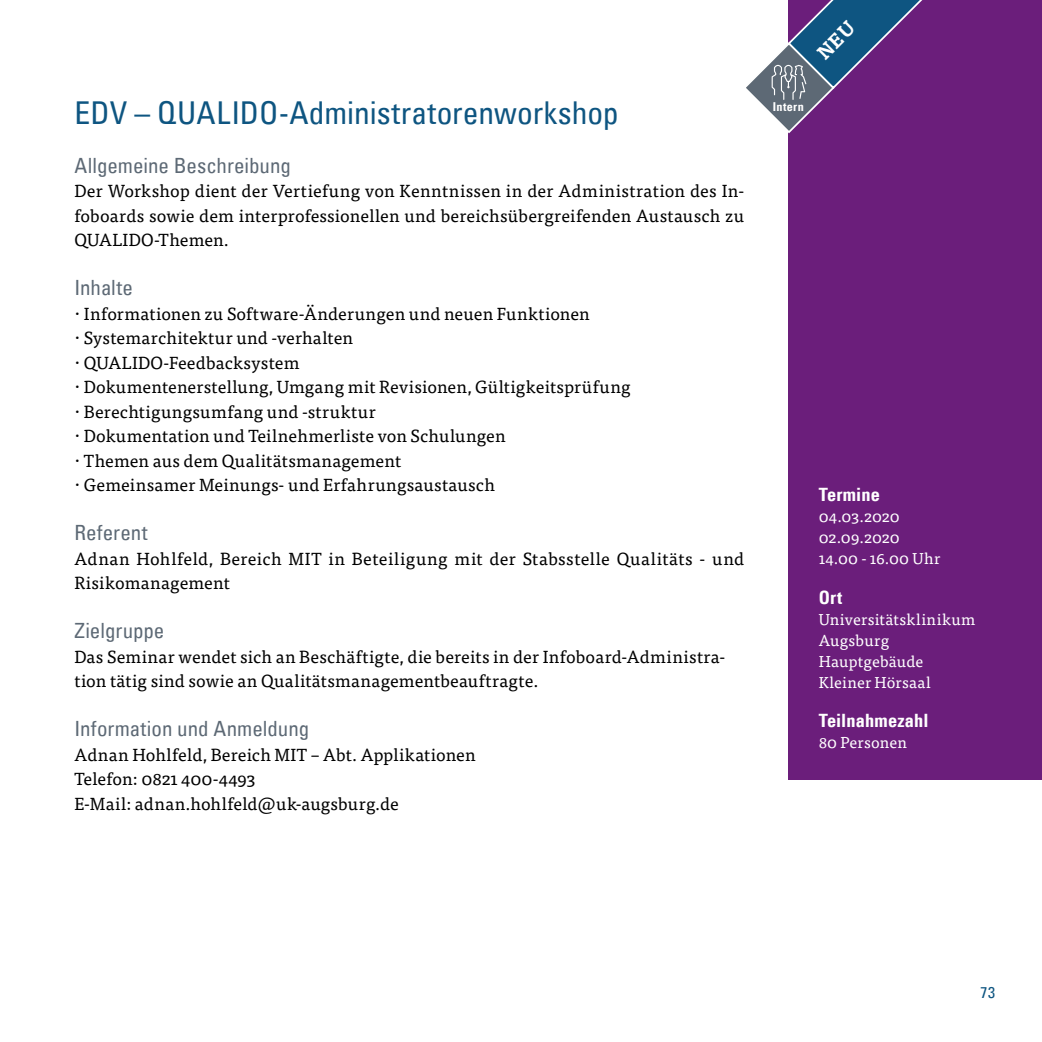
<style>
.page{position:relative;width:1042px;height:1042px;background:#fff}
.page>*{position:absolute;margin:0;border:0;box-sizing:border-box;transform-origin:0 0}
.t1{font:condensed 31.5px "Univers Com 57";letter-spacing:.01em;color:#0e5581}
.t2{font:condensed 21px "Univers Com 57";color:#5d6975}
.t3{font:18.38px "Univers Com 67 Bold Cond";letter-spacing:.005em;color:#fff}
.t4{font:17.5px/24.5px "Tisa OT";letter-spacing:.01em;color:#000}
.t5{font:15.75px/21px "Tisa OT";letter-spacing:.01em;color:#fff}
.t6{font:condensed 15.75px "Univers Com 57";color:#0e5581}
.t7{font:12.25px "Univers Com 67 Bold Cond";letter-spacing:.03em;color:#fff}
</style>
<div class="page">
<div style="left:789px;top:0;width:253px;height:779px;background:#6b1e7b"></div>
<svg style="left:746px;top:0;width:177px;height:135px"></svg>
<h1 class="t1" style="left:74px;top:93px;width:18px">EDV</h1>
<h1 class="t1" style="left:134px;top:93px;width:98px">– QUALIDO</h1>
<h1 class="t1" style="left:279px;top:93px;width:341px">-Administratorenworkshop</h1>
<p class="t2" style="left:74px;top:152px;width:218px">Allgemeine Beschreibung</p>
<p class="t4" style="left:74px;top:179px;width:671px;text-align:justify">Der Workshop dient der Vertiefung von Kenntnissen in der Administration des In&shy;foboards sowie dem interprofessionellen und bereichsübergreifenden Austausch zu QUALIDO-Themen.</p>
<p class="t2" style="left:74px;top:274px;width:60px">Inhalte</p>
<p class="t4" style="left:74px;top:302px;width:558px">· Informationen zu Software-Änderungen und neuen Funktionen<br>· Systemarchitektur und -verhalten<br>· QUALIDO-Feedbacksystem<br>· Dokumentenerstellung, Umgang mit Revisionen, Gültigkeitsprüfung · Berechtigungsumfang und -struktur<br>· Dokumentation und Teilnehmerliste von Schulungen<br>· Themen aus dem Qualitätsmanagement<br>· Gemeinsamer Meinungs- und Erfahrungsaustausch</p>
<p class="t2" style="left:74px;top:519px;width:75px">Referent</p>
<p class="t4" style="left:74px;top:547px;width:671px">Adnan Hohlfeld, Bereich MIT in Beteiligung mit der Stabsstelle Qualitäts - und<br>Risikomanagement</p>
<p class="t2" style="left:74px;top:617px;width:91px">Zielgruppe</p>
<p class="t4" style="left:74px;top:645px;width:652px">Das Seminar wendet sich an Beschäftigte, die bereits in der Infoboard-Administra&shy;tion tätig sind sowie an Qualitätsmanagementbeauftragte.</p>
<p class="t2" style="left:74px;top:715px;width:236px">Information und Anmeldung</p>
<p class="t4" style="left:74px;top:743px;width:403px">Adnan Hohlfeld, Bereich MIT – Abt. Applikationen<br>Telefon: 0821 400-4493<br>E-Mail: adnan.hohlfeld@uk-augsburg.de</p>
<p class="t7" style="left:773px;top:99px;width:33px">Intern</p>
<p class="t3" style="left:819px;top:483px;width:63px">Termine</p>
<p class="t5" style="left:819px;top:506px;width:123px">04.03.2020<br>02.09.2020<br>14.00 - 16.00 Uhr</p>
<p class="t3" style="left:819px;top:586px;width:25px">Ort</p>
<p class="t5" style="left:819px;top:609px;width:158px">Universitätsklinikum<br>Augsburg<br>Hauptgebäude<br>Kleiner Hörsaal</p>
<p class="t3" style="left:819px;top:709px;width:111px">Teilnahmezahl</p>
<p class="t5" style="left:819px;top:732px;width:90px">80 Personen</p>
<p class="t6" style="left:980px;top:982px;width:16px">73</p>
</div>
